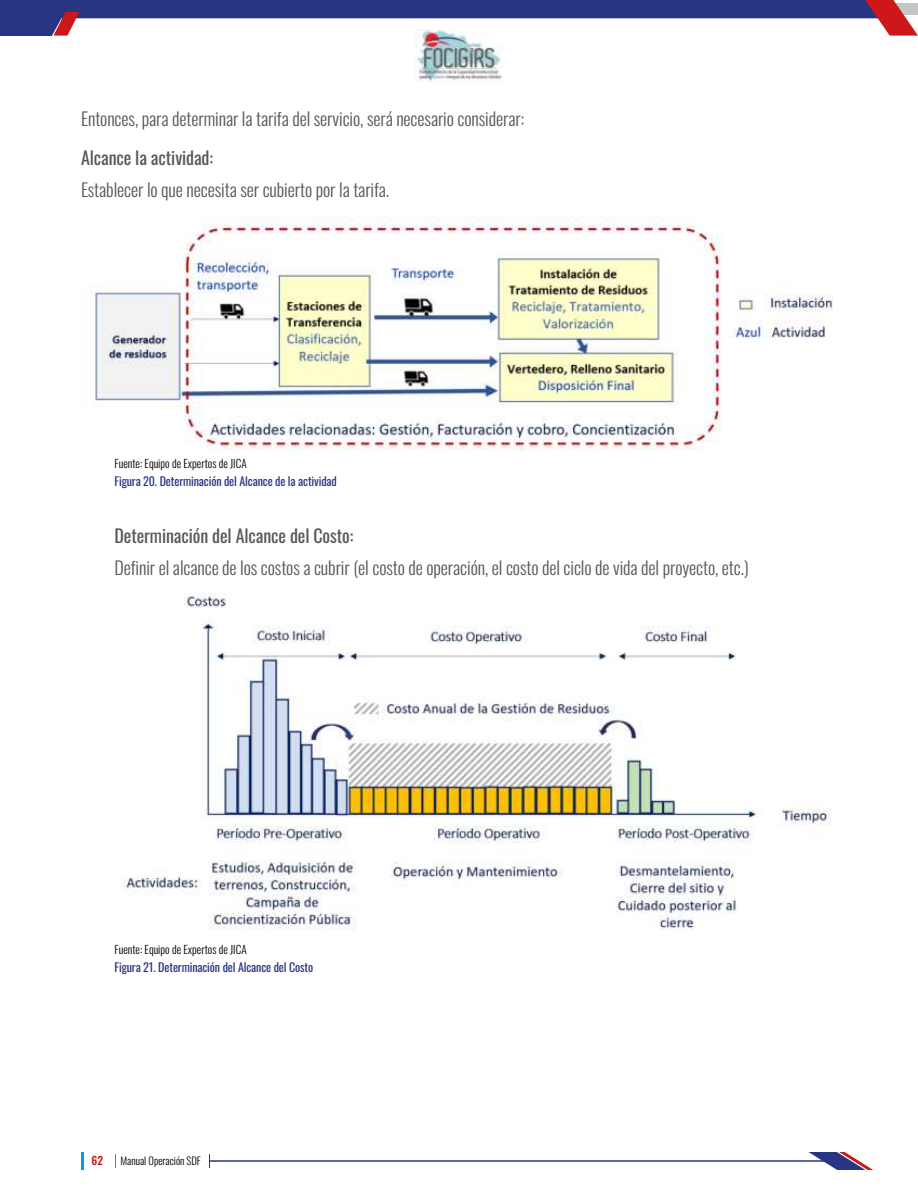
<style>
.page{position:relative;width:918px;height:1188px;background:#fff}
.page>*{position:absolute;margin:0;border:0;box-sizing:border-box;transform-origin:0 0}
.t1{font:300 18px "Oswald";letter-spacing:-.005em;color:#575756}
.t2{font:18px "Oswald";letter-spacing:-.005em;color:#575756}
.t3{font:12px "Oswald";letter-spacing:-.01em;color:#283583}
.t4{font:300 11.25px "Oswald";color:#000}
.t5{font:500 11.25px "Oswald";color:#cd1719}
.t6{font:300 10.5px "Oswald";color:#000}
</style>
<div class="page">
<div style="left:0;top:0;width:892px;height:36px;background:#283583"></div>
<svg style="left:52px;top:0;width:866px;height:41px"></svg>
<hr style="left:210px;top:1160px;width:614px;height:2px;background:#283583">
<hr style="left:81px;top:1152px;width:3px;height:18px;background:#009ee4">
<svg style="left:115px;top:1154px;width:1px;height:13px"></svg>
<svg style="left:809px;top:1152px;width:64px;height:18px"></svg>
<img style="left:415px;top:30px;width:88px;height:52px">
<img style="left:92px;top:216px;width:742px;height:234px">
<img style="left:123px;top:594px;width:708px;height:336px">
<p class="t1" style="left:81px;top:111px;width:445px">Entonces, para determinar la tarifa del servicio, será necesario considerar:</p>
<p class="t2" style="left:81px;top:150px;width:134px">Alcance la actividad:</p>
<p class="t1" style="left:81px;top:182px;width:310px">Establecer lo que necesita ser cubierto por la tarifa.</p>
<p class="t4" style="left:114px;top:459px;width:134px">Fuente: Equipo de Expertos de JICA</p>
<p class="t3" style="left:114px;top:476px;width:224px">Figura 20. Determinación del Alcance de la actividad</p>
<p class="t2" style="left:114px;top:528px;width:240px">Determinación del Alcance del Costo:</p>
<p class="t1" style="left:114px;top:560px;width:636px">Definir el alcance de los costos a cubrir (el costo de operación, el costo del ciclo de vida del proyecto, etc.)</p>
<p class="t4" style="left:114px;top:945px;width:134px">Fuente: Equipo de Expertos de JICA</p>
<p class="t3" style="left:114px;top:962px;width:200px">Figura 21. Determinación del Alcance del Costo</p>
<p class="t5" style="left:92px;top:1156px;width:13px">62</p>
<p class="t6" style="left:121px;top:1156px;width:82px">Manual Operación SDF</p>
</div>
